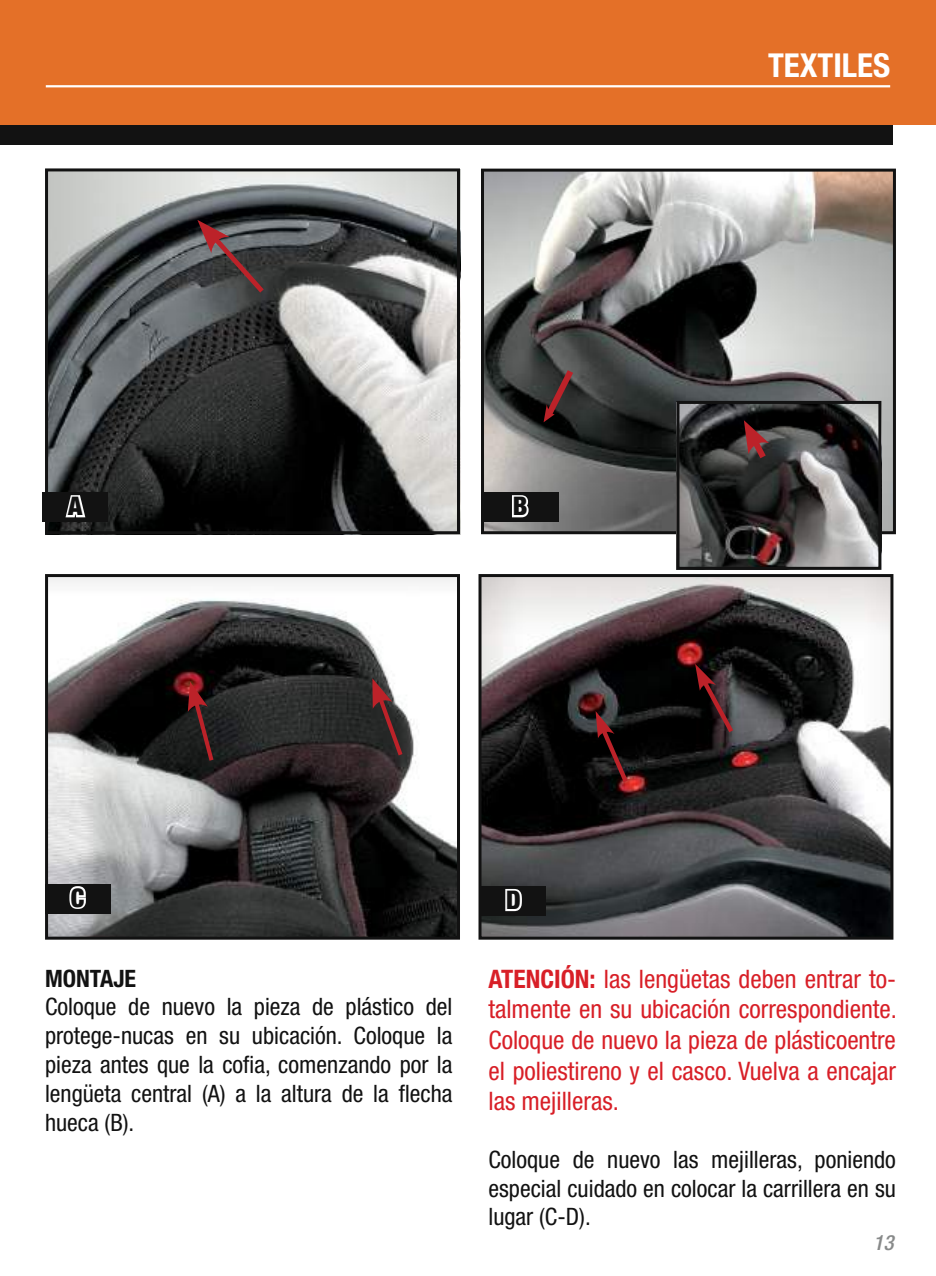
<style>
.page{position:relative;width:936px;height:1276px;background:#fff}
.page>*{position:absolute;margin:0;border:0;box-sizing:border-box;transform-origin:0 0}
.t1{font:700 condensed 33px "Helvetica Neue";color:#fff}
.t2{font:condensed 25.5px/30.6px "Helvetica Neue";color:#d81f27;text-align:justify}
.t3{font:900 condensed 25.5px "Helvetica Neue";color:#121212}
.t4{font:condensed 24px/28.8px "Helvetica Neue";color:#121212;text-align:justify}
.t5{font:700 condensed 24px "Helvetica Neue";color:#121212}
.t6{font:italic 500 condensed 21px "Helvetica Neue";color:#888a8a}
.s1{font-weight:700}
</style>
<div class="page">
<div style="left:0;top:85px;width:893px;height:60px;background:#121212"></div>
<div style="left:0;top:0;width:935px;height:125px;background:#e47028"></div>
<img style="left:49px;top:578px;width:407px;height:357px">
<div style="left:45px;top:574px;width:415px;height:365px;border:3px solid #121212"></div>
<img style="left:482px;top:578px;width:407px;height:357px">
<div style="left:478px;top:574px;width:415px;height:365px;border:3px solid #121212"></div>
<svg style="left:595px;top:711px;width:36px;height:76px;background:#311617"></svg>
<svg style="left:695px;top:664px;width:42px;height:73px;background:#3c2326"></svg>
<img style="left:49px;top:172px;width:407px;height:358px">
<div style="left:45px;top:168px;width:415px;height:366px;border:3px solid #121212"></div>
<img style="left:485px;top:173px;width:406px;height:357px">
<div style="left:481px;top:169px;width:414px;height:365px;border:3px solid #121212"></div>
<div style="left:43px;top:492px;width:65px;height:30px;background:#121212"></div>
<svg style="left:63px;top:453px;width:25px;height:65px"></svg>
<div style="left:45px;top:884px;width:65px;height:29px;background:#121212"></div>
<svg style="left:67px;top:883px;width:22px;height:26px"></svg>
<div style="left:481px;top:492px;width:78px;height:30px;background:#121212"></div>
<svg style="left:512px;top:495px;width:17px;height:23px"></svg>
<div style="left:481px;top:886px;width:65px;height:30px;background:#121212"></div>
<svg style="left:505px;top:888px;width:17px;height:24px"></svg>
<img style="left:680px;top:405px;width:197px;height:161px">
<div style="left:676px;top:401px;width:205px;height:169px;border:3px solid #121212"></div>
<svg style="left:541px;top:363px;width:37px;height:59px;background:#462f30"></svg>
<svg style="left:197px;top:220px;width:72px;height:78px;background:#57484b"></svg>
<svg style="left:743px;top:420px;width:28px;height:45px"></svg>
<svg style="left:188px;top:681px;width:28px;height:84px;background:#411d1e"></svg>
<svg style="left:372px;top:678px;width:34px;height:82px;background:#674d4e"></svg>
<hr style="left:46px;top:85px;width:844px;height:2px;background:#fff">
<h1 class="t1" style="left:768px;top:45px;width:121px">TEXTILES</h1>
<p class="t3" style="left:68px;top:490px;width:16px">A</p>
<p class="t3" style="left:512px;top:490px;width:16px">B</p>
<p class="t3" style="left:71px;top:882px;width:15px">C</p>
<p class="t5" style="left:45px;top:963px;width:93px">MONTAJE</p>
<p class="t4" style="left:45px;top:992px;width:409px">Coloque de nuevo la pieza de plástico del protege-nucas en su ubicación. Coloque la pieza antes que la cofia, comenzando por la lengüeta central (A) a la altura de la flecha hueca (B).</p>
<p class="t3" style="left:506px;top:884px;width:16px">D</p>
<p class="t2" style="left:488px;top:963px;width:410px"><span class="s1">ATENCIÓN:</span> las lengüetas deben entrar to&shy;talmente en su ubicación correspondiente.<br>Coloque de nuevo la pieza de plásticoentre el poliestireno y el casco. Vuelva a encajar las mejilleras.</p>
<p class="t4" style="left:488px;top:1144px;width:409px">Coloque de nuevo las mejilleras, poniendo especial cuidado en colocar la carrillera en su lugar (C-D).</p>
<p class="t6" style="left:873px;top:1230px;width:22px">13</p>
</div>
